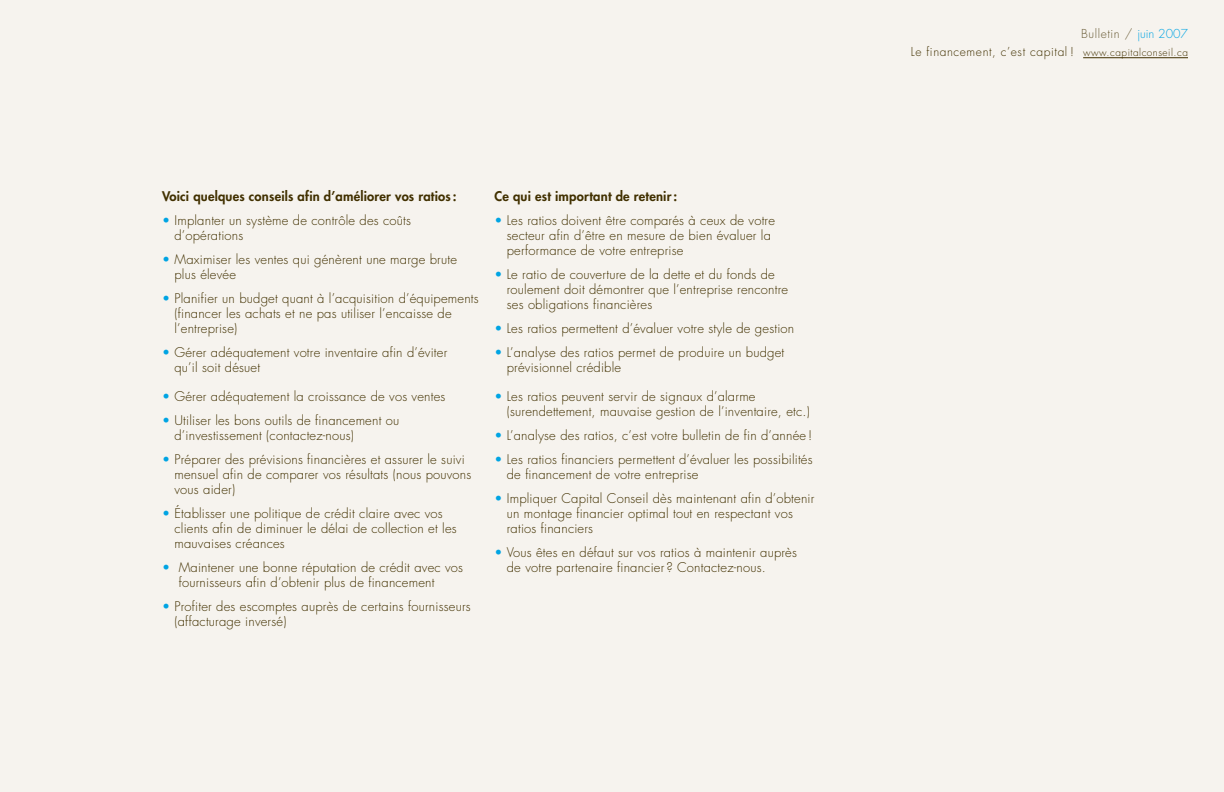
<style>
.page{position:relative;width:1224px;height:792px;background:#f6f3ee}
.page>*{position:absolute;margin:0;border:0;box-sizing:border-box;transform-origin:0 0}
.t1{font:300 13px/15px "Futura";letter-spacing:.015em;color:#413000}
.t2{font:800 13px "Futura";letter-spacing:.015em;color:#413000}
.t3{font:300 12px "Futura";letter-spacing:.05em;color:#413000}
.t4{font:300 12px "Futura";letter-spacing:.05em;color:#675933}
.s1{color:#00a4e3}
.s2{font-size:10px}
</style>
<div class="page">
<hr style="left:1083px;top:57px;width:105px;height:1px;background:#413000">
<p class="t2" style="left:162px;top:188px;width:296px">Voici quelques conseils afin d’améliorer vos ratios :</p>
<p class="t1" style="left:175px;top:213px;width:238px;text-indent:-12px"><span class="s1">•</span> Implanter un système de contrôle des coûts d’opérations</p>
<p class="t1" style="left:175px;top:252px;width:284px;text-indent:-12px"><span class="s1">•</span> Maximiser les ventes qui génèrent une marge brute plus élevée</p>
<p class="t1" style="left:175px;top:291px;width:306px;text-indent:-12px"><span class="s1">•</span> Planifier un budget quant à l’acquisition d’équipements (financer les achats et ne pas utiliser l’encaisse de l’entreprise)</p>
<p class="t1" style="left:175px;top:345px;width:274px;text-indent:-12px"><span class="s1">•</span> Gérer adéquatement votre inventaire afin d’éviter qu’il soit désuet</p>
<p class="t1" style="left:162px;top:389px;width:285px"><span class="s1">•</span> Gérer adéquatement la croissance de vos ventes</p>
<p class="t1" style="left:175px;top:413px;width:226px;text-indent:-12px"><span class="s1">•</span> Utiliser les bons outils de financement ou d’investissement (contactez-nous)</p>
<p class="t1" style="left:175px;top:452px;width:298px;text-indent:-12px"><span class="s1">•</span> Préparer des prévisions financières et assurer le suivi mensuel afin de comparer vos résultats (nous pouvons vous aider)</p>
<p class="t1" style="left:175px;top:506px;width:284px;text-indent:-12px"><span class="s1">•</span> Établisser une politique de crédit claire avec vos clients afin de diminuer le délai de collection et les mauvaises créances</p>
<p class="t1" style="left:179px;top:560px;width:286px;text-indent:-17px"><span class="s1">•</span> Maintener une bonne réputation de crédit avec vos fournisseurs afin d’obtenir plus de financement</p>
<p class="t1" style="left:175px;top:599px;width:298px;text-indent:-12px"><span class="s1">•</span> Profiter des escomptes auprès de certains fournisseurs (affacturage inversé)</p>
<p class="t2" style="left:494px;top:188px;width:184px">Ce qui est important de retenir:</p>
<p class="t1" style="left:507px;top:213px;width:270px;text-indent:-12px"><span class="s1">•</span> Les ratios doivent être comparés à ceux de votre secteur afin d’être en mesure de bien évaluer la performance de votre entreprise</p>
<p class="t1" style="left:507px;top:267px;width:283px;text-indent:-12px"><span class="s1">•</span> Le ratio de couverture de la dette et du fonds de roulement doit démontrer que l’entreprise rencontre ses obligations financières</p>
<p class="t1" style="left:494px;top:321px;width:301px"><span class="s1">•</span> Les ratios permettent d’évaluer votre style de gestion</p>
<p class="t1" style="left:507px;top:345px;width:279px;text-indent:-12px"><span class="s1">•</span> L’analyse des ratios permet de produire un budget prévisionnel crédible</p>
<p class="t1" style="left:507px;top:389px;width:305px;text-indent:-12px"><span class="s1">•</span> Les ratios peuvent servir de signaux d’alarme (surendettement, mauvaise gestion de l’inventaire, etc.)</p>
<p class="t1" style="left:494px;top:428px;width:320px"><span class="s1">•</span> L’analyse des ratios, c’est votre bulletin de fin d’année !</p>
<p class="t1" style="left:507px;top:452px;width:307px;text-indent:-12px"><span class="s1">•</span> Les ratios financiers permettent d’évaluer les possibilités de financement de votre entreprise</p>
<p class="t1" style="left:507px;top:491px;width:309px;text-indent:-12px"><span class="s1">•</span> Impliquer Capital Conseil dès maintenant afin d’obtenir un montage financier optimal tout en respectant vos ratios financiers</p>
<p class="t1" style="left:507px;top:545px;width:292px;text-indent:-12px"><span class="s1">•</span> Vous êtes en défaut sur vos ratios à maintenir auprès de votre partenaire financier ? Contactez-nous.</p>
<p class="t4" style="left:1081px;top:26px;width:108px">Bulletin / <span class="s1">juin 2007</span></p>
<p class="t3" style="left:911px;top:44px;width:279px">Le financement, c’est capital ! <span class="s2">www.capitalconseil.ca</span></p>
</div>
